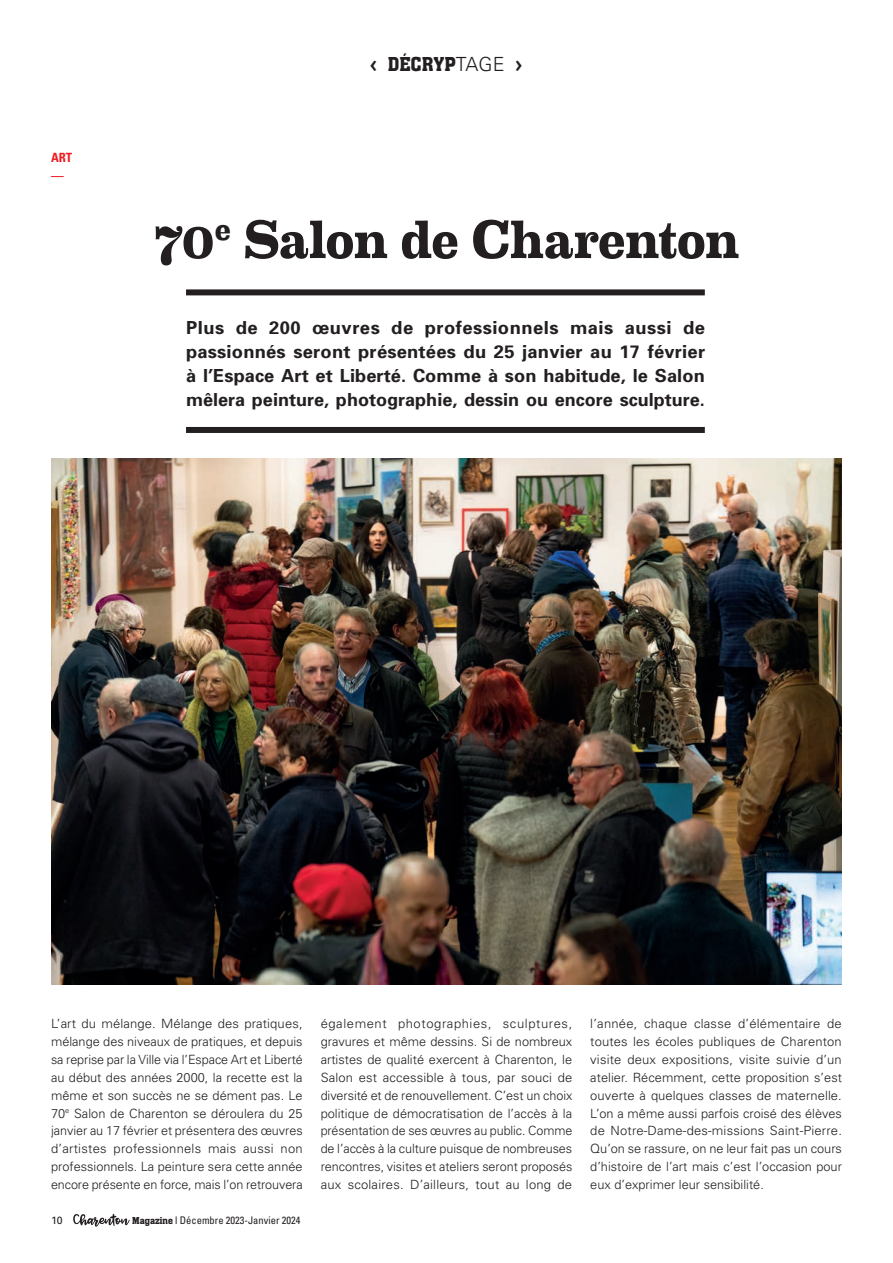
<style>
.page{position:relative;width:893px;height:1263px;background:#fff}
.page>*{position:absolute;margin:0;border:0;box-sizing:border-box;transform-origin:0 0}
.t1{font:700 54px "Eames Century Modern";letter-spacing:-.01em;color:#231f20}
.t2{font:500 21px "Aachen D";letter-spacing:.005em;color:#231f20}
.t3{font:700 18px/24px "Univers";color:#231f20;text-align:justify}
.t4{font:300 12.75px/17.9px "Univers";color:#231f20;text-align:justify}
.t5{font:700 condensed 12.75px "Univers";color:#ee1d23}
.t6{font:condensed 10.5px "Univers";color:#231f20}
.t7{font:10.5px "Univers";color:#231f20}
.s1{font-family:"Officina Serif";font-weight:700}
.s2{font-family:"Univers";font-weight:300;font-size:19.5px}
.s3{font-family:"Aachen D";font-weight:500;font-stretch:normal}
</style>
<div class="page">
<svg style="left:73px;top:1214px;width:57px;height:13px"></svg>
<img style="left:51px;top:458px;width:791px;height:526px">
<div style="left:186px;top:289px;width:519px;height:6px;background:#231f20"></div>
<div style="left:186px;top:427px;width:519px;height:6px;background:#231f20"></div>
<p class="t5" style="left:51px;top:150px;width:23px">ART</p>
<p class="t5" style="left:51px;top:168px;width:14px">—</p>
<p class="t2" style="left:370px;top:52px;width:154px"><span class="s1">‹</span> DÉCRYP<span class="s2">TAGE</span> <span class="s1">›</span></p>
<p class="t1" style="left:153px;top:199px;width:588px">70<sup>e</sup> Salon de Charenton</p>
<p class="t3" style="left:186px;top:315px;width:521px">Plus de 200 œuvres de professionnels mais aussi de passionnés seront présentées du 25 janvier au 17 février à l’Espace Art et Liberté. Comme à son habitude, le Salon mêlera peinture, photographie, dessin ou encore sculpture.</p>
<p class="t4" style="left:51px;top:1014px;width:253px">L’art du mélange. Mélange des pratiques, mélange des niveaux de pratiques, et depuis sa reprise par la Ville via l’Espace Art et Liberté au début des années 2000, la recette est la même et son succès ne se dément pas. Le 70<sup>e</sup> Salon de Charenton se déroulera du 25 janvier au 17 février et présentera des œuvres d’artistes professionnels mais aussi non professionnels. La peinture sera cette année encore présente en force, mais l’on retrouvera</p>
<p class="t4" style="left:321px;top:1014px;width:253px">également photographies, sculptures, gravures et même dessins. Si de nombreux artistes de qualité exercent à Charenton, le Salon est accessible à tous, par souci de diversité et de renouvellement. C’est un choix politique de démocratisation de l’accès à la présentation de ses œuvres au public. Comme de l’accès à la culture puisque de nombreuses rencontres, visites et ateliers seront proposés aux scolaires. D’ailleurs, tout au long de</p>
<p class="t4" style="left:590px;top:1014px;width:253px">l’année, chaque classe d’élémentaire de toutes les écoles publiques de Charenton visite deux expositions, visite suivie d’un atelier. Récemment, cette proposition s’est ouverte à quelques classes de maternelle.<br>L’on a même aussi parfois croisé des élèves de Notre-Dame-des-missions Saint-Pierre.<br>Qu’on se rassure, on ne leur fait pas un cours d’histoire de l’art mais c’est l’occasion pour eux d’exprimer leur sensibilité.</p>
<p class="t7" style="left:51px;top:1214px;width:13px">10</p>
<p class="t6" style="left:132px;top:1214px;width:170px"><span class="s3">Magazine</span> l Décembre 2023-Janvier 2024</p>
</div>
